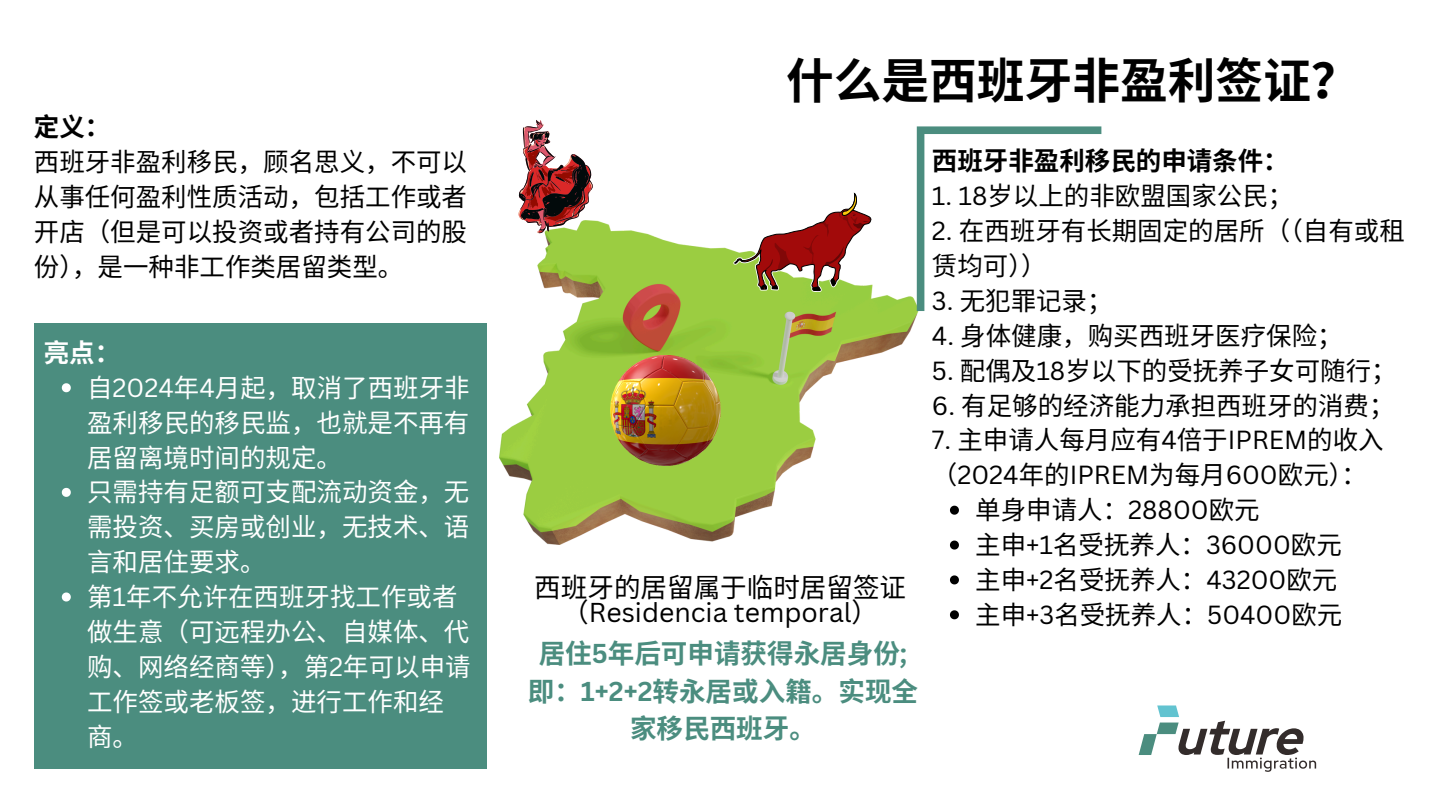
<style>
.page{position:relative;width:1440px;height:810px;background:#fff}
.page>*{position:absolute;margin:0;border:0;box-sizing:border-box;transform-origin:0 0}
.t1{font:700 47.7px "Noto Sans CJ Ksc";color:#000}
.t2{font:700 26.55px/37.2px "Noto Sans CJ Ksc";color:#4b8d7f;text-align:center}
.t3{font:26.55px "Canva Sans";color:#000}
.t4{font:26.55px "Noto Sans CJ Ksc";color:#000}
.t5{font:25.5px/34.8px "Noto Sans CJ Ksc";color:#000}
.t6{font:25.5px/34.8px "Noto Sans CJ Ksc";color:#fff;text-align:justify}
.t7{font:700 25.5px "Noto Sans CJ Ksc";color:#000}
.t8{font:700 25.5px "Noto Sans CJ Ksc";color:#fff}
.s1{font-family:"Canva Sans"}
.s2{font-family:"Noto Sans CJ Ksc"}
</style>
<div class="page">
<img style="left:500px;top:220px;width:418px;height:324px">
<img style="left:610px;top:356px;width:110px;height:110px">
<svg style="left:733px;top:192px;width:140px;height:100px"></svg>
<svg style="left:519px;top:120px;width:74px;height:113px"></svg>
<div style="left:34px;top:323px;width:452px;height:446px;background:#4b8d7f"></div>
<svg style="left:62px;top:383px;width:9px;height:9px"></svg>
<svg style="left:62px;top:488px;width:9px;height:9px"></svg>
<svg style="left:62px;top:593px;width:9px;height:9px"></svg>
<svg style="left:950px;top:506px;width:9px;height:9px"></svg>
<svg style="left:950px;top:541px;width:9px;height:9px"></svg>
<svg style="left:950px;top:575px;width:9px;height:9px"></svg>
<svg style="left:950px;top:610px;width:9px;height:9px"></svg>
<svg style="left:1139px;top:705px;width:177px;height:67px"></svg>
<svg style="left:917px;top:126px;width:184px;height:185px"></svg>
<p class="t7" style="left:34px;top:107px;width:78px">定义：</p>
<p class="t5" style="left:34px;top:143px;width:435px;text-align:justify">西班牙非盈利移民，顾名思义，不可以从事任何盈利性质活动，包括工作或者开店（但是可以投资或者持有公司的股份），是一种非工作类居留类型。</p>
<p class="t8" style="left:44px;top:332px;width:78px">亮点：</p>
<p class="t6" style="left:87px;top:369px;width:384px">自 <span class="s1">2024</span>年<span class="s1">4</span>月起，取消了西班牙非盈利移民的移民监，也就是不再有居留离境时间的规定。</p>
<h2 class="t6" style="left:87px;top:473px;width:384px">只需持有足额可支配流动资金，无需投资、买房或创业，无技术、语言和居住要求。</h2>
<p class="t6" style="left:87px;top:578px;width:385px;text-align:left">第<span class="s1">1</span>年不允许在西班牙找工作或者做生意（可远程办公、自媒体、代购、网络经商等），第<span class="s1">2</span>年可以申请工作签或老板签，进行工作和经商。</p>
<p class="t1" style="left:786px;top:43px;width:574px">什么是西班牙非盈利签证？</p>
<h3 class="t4" style="left:534px;top:566px;width:373px">西班牙的居留属于临时居留签证</h3>
<p class="t3" style="left:562px;top:593px;width:317px"><span class="s2">（</span>Residencia temporal<span class="s2">）</span></p>
<p class="t2" style="left:528px;top:634px;width:392px">居住<span class="s1">5</span>年后可申请获得永居身份<span class="s1">;</span>即：<span class="s1">1+2+2</span>转永居或入籍。实现全家移民西班牙。</p>
<p class="t7" style="left:932px;top:141px;width:358px">西班牙非盈利移民的申请条件：</p>
<p class="t5" style="left:932px;top:177px;width:363px"><span class="s1">1. 18</span>岁以上的非欧盟国家公民；</p>
<p class="t5" style="left:932px;top:212px;width:474px"><span class="s1">2.</span> 在西班牙有长期固定的居所（（自有或租赁均可））</p>
<p class="t5" style="left:932px;top:282px;width:182px"><span class="s1">3.</span> 无犯罪记录；</p>
<p class="t5" style="left:932px;top:317px;width:412px"><span class="s1">4.</span> 身体健康，购买西班牙医疗保险；</p>
<p class="t5" style="left:932px;top:352px;width:466px"><span class="s1">5.</span> 配偶及<span class="s1">18</span>岁以下的受抚养子女可随行；</p>
<p class="t5" style="left:932px;top:386px;width:464px"><span class="s1">6.</span> 有足够的经济能力承担西班牙的消费；</p>
<p class="t5" style="left:932px;top:421px;width:451px"><span class="s1">7.</span> 主申请人每月应有<span class="s1">4</span>倍于<span class="s1">IPREM</span>的收入（<span class="s1">2024</span>年的<span class="s1">IPREM</span>为每月 <span class="s1">600</span>欧元）：</p>
<p class="t5" style="left:975px;top:491px;width:286px">单身申请人：<span class="s1">28800</span>欧元</p>
<p class="t5" style="left:975px;top:526px;width:368px">主申<span class="s1">+1</span>名受抚养人：<span class="s1">36000</span>欧元</p>
<p class="t5" style="left:975px;top:561px;width:364px">主申<span class="s1">+2</span>名受抚养人：<span class="s1">43200</span>欧元</p>
<p class="t5" style="left:975px;top:596px;width:369px">主申<span class="s1">+3</span>名受抚养人：<span class="s1">50400</span>欧元</p>
</div>
